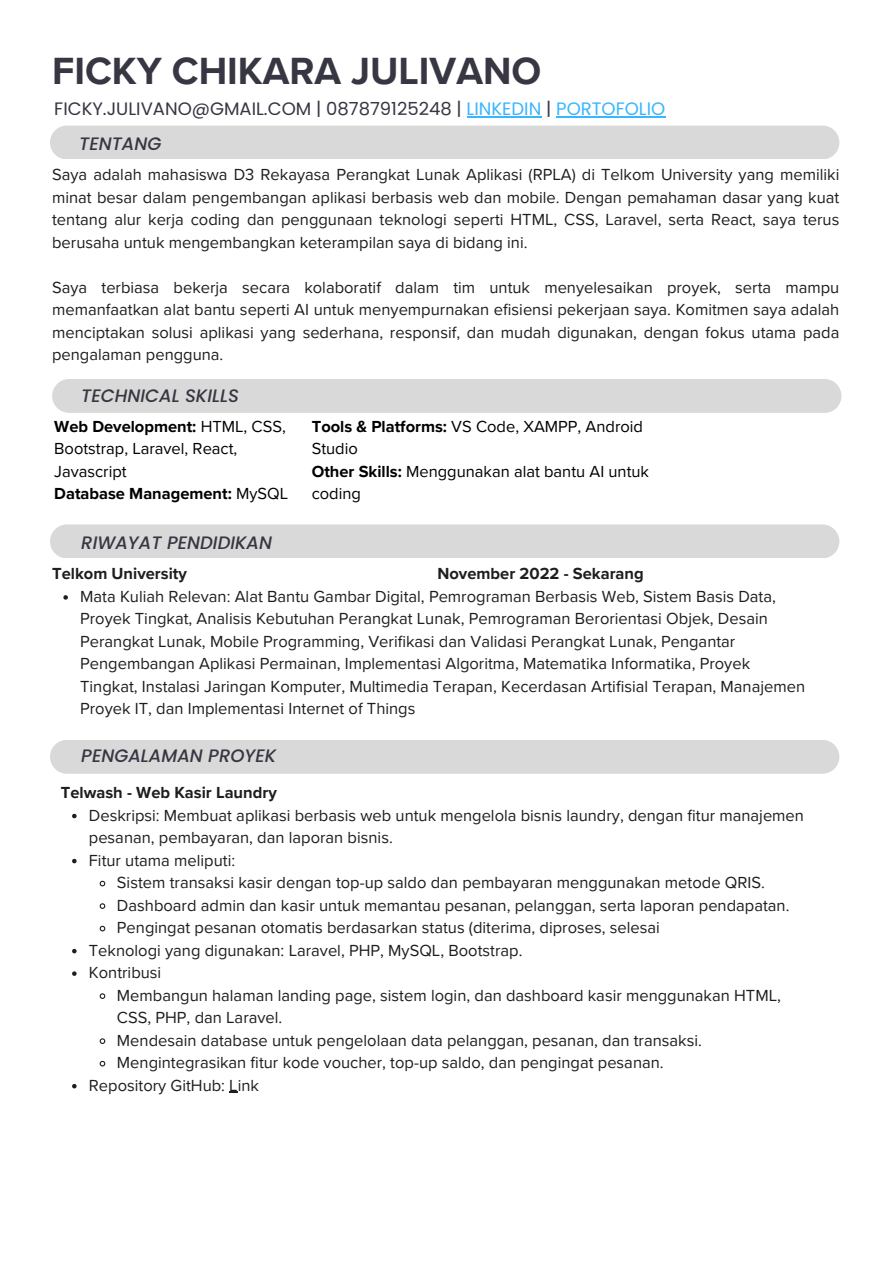
<style>
.page{position:relative;width:894px;height:1264px;background:#fff}
.page>*{position:absolute;margin:0;border:0;box-sizing:border-box;transform-origin:0 0}
.t1{font:700 39px "Proxima Nova";color:#373643}
.t2{font:18px "Poppins";color:#373643}
.t3{font:italic 500 18px "Poppins";color:#373643}
.t4{font:16.5px/22.5px "Proxima Nova";color:#1e1e1e}
.t5{font:16.5px/22.5px "Proxima Nova";color:#000}
.t6{font:700 16.5px "Proxima Nova";color:#1e1e1e}
.t7{font:700 16.5px "Proxima Nova";color:#000}
.s1{color:#38b6ff}
.s2{font-weight:700}
.s3{font-weight:400}
</style>
<div class="page">
<div style="left:50px;top:125px;width:789px;height:34px;background:#d9d9d9;border-radius:17px"></div>
<svg style="left:63px;top:595px;width:5px;height:4px"></svg>
<div style="left:50px;top:524px;width:789px;height:34px;background:#d9d9d9;border-radius:17px"></div>
<div style="left:52px;top:379px;width:789px;height:34px;background:#d9d9d9;border-radius:17px"></div>
<div style="left:50px;top:739px;width:789px;height:34px;background:#d9d9d9;border-radius:17px"></div>
<svg style="left:72px;top:813px;width:5px;height:5px"></svg>
<svg style="left:72px;top:858px;width:5px;height:5px"></svg>
<svg style="left:99px;top:880px;width:7px;height:7px"></svg>
<svg style="left:99px;top:903px;width:7px;height:6px"></svg>
<svg style="left:99px;top:925px;width:7px;height:7px"></svg>
<svg style="left:72px;top:948px;width:5px;height:5px"></svg>
<svg style="left:72px;top:971px;width:5px;height:4px"></svg>
<svg style="left:99px;top:993px;width:7px;height:6px"></svg>
<svg style="left:99px;top:1038px;width:7px;height:6px"></svg>
<svg style="left:99px;top:1060px;width:7px;height:7px"></svg>
<svg style="left:72px;top:1084px;width:5px;height:4px"></svg>
<hr style="left:466px;top:116px;width:75px;height:1px;background:#38b6ff">
<hr style="left:556px;top:116px;width:109px;height:1px;background:#38b6ff">
<p class="t1" style="left:52px;top:48px;width:490px">FICKY CHIKARA JULIVANO</p>
<p class="t2" style="left:54px;top:96px;width:612px">FICKY.JULIVANO@GMAIL.COM | 087879125248 | <span class="s1">LINKEDIN</span> | <span class="s1">PORTOFOLIO</span></p>
<h1 class="t3" style="left:79px;top:131px;width:84px">TENTANG</h1>
<p class="t4" style="left:52px;top:164px;width:788px;text-align:justify">Saya adalah mahasiswa D3 Rekayasa Perangkat Lunak Aplikasi (RPLA) di Telkom University yang memiliki minat besar dalam pengembangan aplikasi berbasis web dan mobile. Dengan pemahaman dasar yang kuat tentang alur kerja coding dan penggunaan teknologi seperti HTML, CSS, Laravel, serta React, saya terus berusaha untuk mengembangkan keterampilan saya di bidang ini.</p>
<h2 class="t4" style="left:52px;top:276px;width:788px;text-align:justify">Saya terbiasa bekerja secara kolaboratif dalam tim untuk menyelesaikan proyek, serta mampu memanfaatkan alat bantu seperti AI untuk menyempurnakan efisiensi pekerjaan saya. Komitmen saya adalah menciptakan solusi aplikasi yang sederhana, responsif, dan mudah digunakan, dengan fokus utama pada pengalaman pengguna.</h2>
<p class="t3" style="left:81px;top:382px;width:159px">TECHNICAL SKILLS</p>
<p class="t5" style="left:54px;top:415px;width:233px"><span class="s2">Web Development:</span> HTML, CSS,<br>Bootstrap, Laravel, React,<br>Javascript</p>
<h2 class="t7" style="left:54px;top:484px;width:235px">Database Management: <span class="s3">MySQL</span></h2>
<p class="t3" style="left:81px;top:530px;width:192px">RIWAYAT PENDIDIKAN</p>
<h4 class="t5" style="left:311px;top:415px;width:333px"><span class="s2">Tools &amp; Platforms:</span> VS Code, XAMPP, Android<br>Studio</h4>
<h4 class="t5" style="left:311px;top:460px;width:339px"><span class="s2">Other Skills:</span> Menggunakan alat bantu AI untuk coding</h4>
<h2 class="t6" style="left:52px;top:564px;width:136px">Telkom University</h2>
<h3 class="t6" style="left:437px;top:564px;width:208px">November 2022 - Sekarang</h3>
<p class="t4" style="left:80px;top:585px;width:726px">Mata Kuliah Relevan: Alat Bantu Gambar Digital, Pemrograman Berbasis Web, Sistem Basis Data, Proyek Tingkat, Analisis Kebutuhan Perangkat Lunak, Pemrograman Berorientasi Objek, Desain Perangkat Lunak, Mobile Programming, Verifikasi dan Validasi Perangkat Lunak, Pengantar Pengembangan Aplikasi Permainan, Implementasi Algoritma, Matematika Informatika, Proyek Tingkat, Instalasi Jaringan Komputer, Multimedia Terapan, Kecerdasan Artifisial Terapan, Manajemen Proyek IT, dan Implementasi Internet of Things</p>
<p class="t3" style="left:81px;top:743px;width:196px">PENGALAMAN PROYEK</p>
<h2 class="t6" style="left:61px;top:782px;width:217px">Telwash - Web Kasir Laundry</h2>
<h4 class="t4" style="left:89px;top:804px;width:716px">Deskripsi: Membuat aplikasi berbasis web untuk mengelola bisnis laundry, dengan fitur manajemen pesanan, pembayaran, dan laporan bisnis.</h4>
<p class="t4" style="left:89px;top:849px;width:148px">Fitur utama meliputi:</p>
<p class="t4" style="left:117px;top:871px;width:649px">Sistem transaksi kasir dengan top-up saldo dan pembayaran menggunakan metode QRIS.</p>
<p class="t4" style="left:117px;top:894px;width:673px">Dashboard admin dan kasir untuk memantau pesanan, pelanggan, serta laporan pendapatan.</p>
<p class="t4" style="left:117px;top:916px;width:544px">Pengingat pesanan otomatis berdasarkan status (diterima, diproses, selesai</p>
<p class="t4" style="left:89px;top:939px;width:435px">Teknologi yang digunakan: Laravel, PHP, MySQL, Bootstrap.</p>
<p class="t4" style="left:89px;top:961px;width:74px">Kontribusi</p>
<p class="t4" style="left:117px;top:984px;width:665px">Membangun halaman landing page, sistem login, dan dashboard kasir menggunakan HTML,<br>CSS, PHP, dan Laravel.</p>
<p class="t4" style="left:117px;top:1029px;width:586px">Mendesain database untuk pengelolaan data pelanggan, pesanan, dan transaksi.</p>
<p class="t4" style="left:117px;top:1051px;width:548px">Mengintegrasikan fitur kode voucher, top-up saldo, dan pengingat pesanan.</p>
<p class="t4" style="left:89px;top:1074px;width:172px">Repository GitHub: Link</p>
</div>
